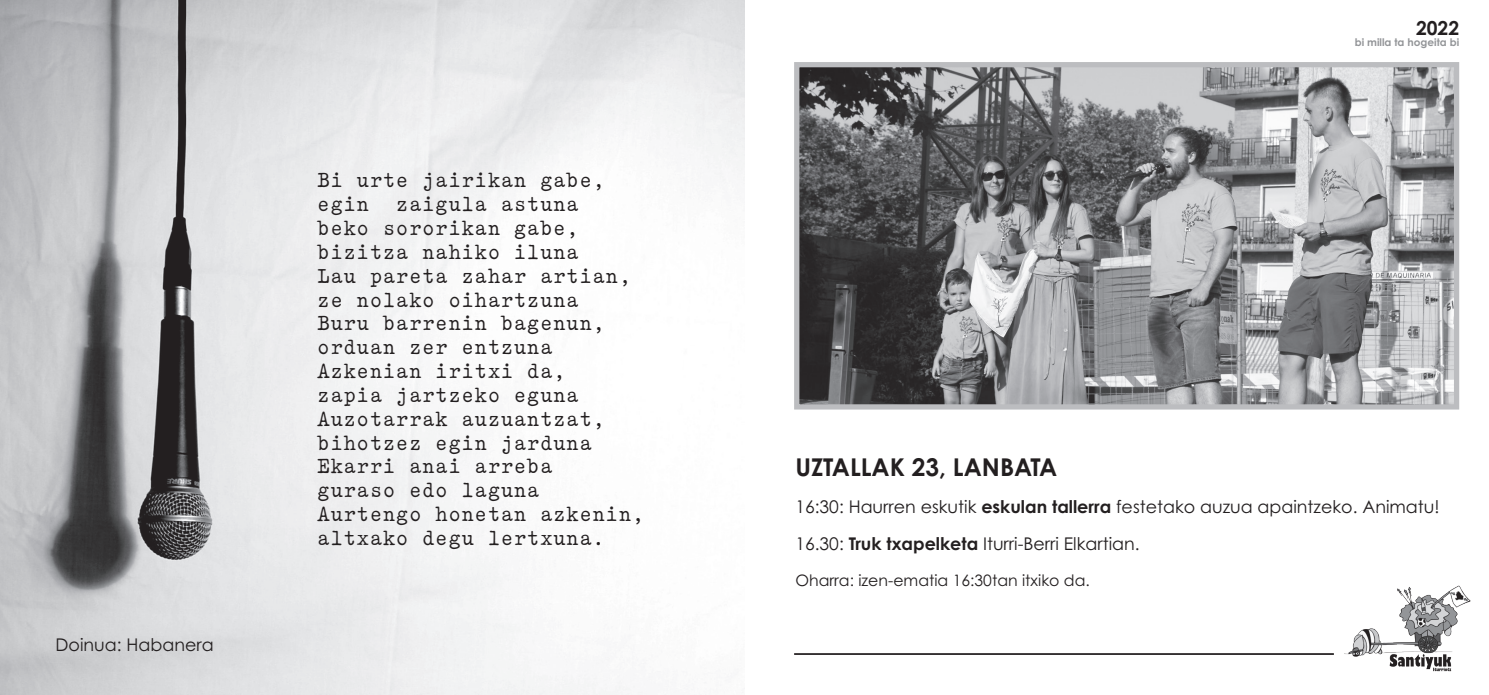
<style>
.page{position:relative;width:1489px;height:695px;background:#fff}
.page>*{position:absolute;margin:0;border:0;box-sizing:border-box;transform-origin:0 0}
.t1{font:700 24.5px "Century Gothic Pro";color:#231f20}
.t2{font:19.78px "am type 1";letter-spacing:.05em;color:#231f20}
.t3{font:700 19.25px "Century Gothic Pro";color:#231f20}
.t4{font:17.5px "Century Gothic Pro";color:#231f20}
.t5{font:15.75px "Century Gothic Pro";color:#231f20}
.t6{font:700 10.5px "Century Gothic Pro";color:#939598}
.s1{font-weight:700}
</style>
<div class="page">
<img style="left:0;top:0;width:744px;height:694px">
<img style="left:1344px;top:585px;width:127px;height:87px">
<hr style="left:794px;top:653px;width:539px;height:1px;background:#231f20">
<img style="left:800px;top:68px;width:652px;height:335px">
<div style="left:794px;top:62px;width:664px;height:347px;border:5px solid #bcbdc0"></div>
<p class="t4" style="left:56px;top:633px;width:160px">Doinua: Habanera</p>
<p class="t2" style="left:317px;top:168px;width:289px">Bi urte jairikan gabe,</p>
<p class="t2" style="left:317px;top:192px;width:53px">egin</p>
<p class="t2" style="left:396px;top:192px;width:184px">zaigula astuna</p>
<p class="t2" style="left:317px;top:216px;width:262px">beko sororikan gabe,</p>
<p class="t2" style="left:317px;top:240px;width:262px">bizitza nahiko iluna</p>
<p class="t2" style="left:317px;top:264px;width:315px">Lau pareta zahar artian,</p>
<p class="t2" style="left:317px;top:288px;width:262px">ze nolako oihartzuna</p>
<p class="t2" style="left:317px;top:311px;width:289px">Buru barrenin bagenun,</p>
<p class="t2" style="left:317px;top:335px;width:236px">orduan zer entzuna</p>
<p class="t2" style="left:317px;top:359px;width:249px">Azkenian iritxi da,</p>
<p class="t2" style="left:317px;top:383px;width:262px">zapia jartzeko eguna</p>
<p class="t2" style="left:317px;top:407px;width:289px">Auzotarrak auzuantzat,</p>
<p class="t2" style="left:317px;top:430px;width:276px">bihotzez egin jarduna</p>
<p class="t2" style="left:317px;top:454px;width:236px">Ekarri anai arreba</p>
<p class="t2" style="left:317px;top:478px;width:223px">guraso edo laguna</p>
<p class="t2" style="left:317px;top:502px;width:328px">Aurtengo honetan azkenin,</p>
<p class="t2" style="left:317px;top:526px;width:289px">altxako degu lertxuna.</p>
<p class="t3" style="left:1415px;top:16px;width:45px">2022</p>
<p class="t6" style="left:1354px;top:36px;width:106px">bi milla ta hogeita bi</p>
<p class="t1" style="left:795px;top:451px;width:263px">UZTALLAK 23, LANBATA</p>
<p class="t4" style="left:795px;top:495px;width:645px">16:30: Haurren eskutik <span class="s1">eskulan tallerra</span> festetako auzua apaintzeko. Animatu!</p>
<p class="t4" style="left:795px;top:532px;width:346px">16.30: <span class="s1">Truk txapelketa</span> Iturri-Berri Elkartian.</p>
<p class="t5" style="left:795px;top:571px;width:296px">Oharra: izen-ematia 16:30tan itxiko da.</p>
</div>
